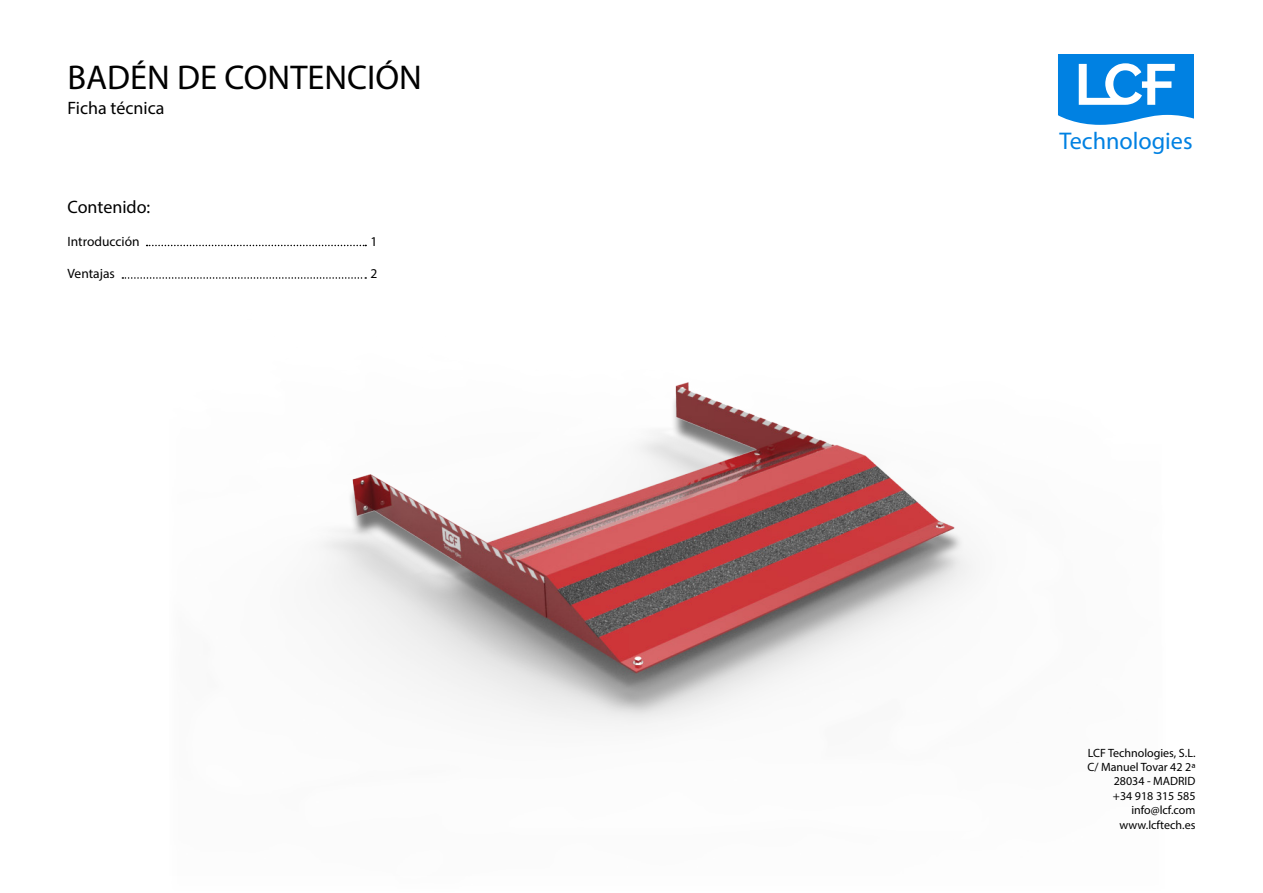
<style>
.page{position:relative;width:1263px;height:893px;background:#fff}
.page>*{position:absolute;margin:0;border:0;box-sizing:border-box;transform-origin:0 0}
.t1{font:34.5px "Myriad Pro";color:#000}
.t2{font:24.15px "Myriad Pro";color:#0081e2}
.t3{font:18px "Myriad Pro";color:#000}
.t4{font:13.5px "Myriad Pro";color:#000}
.t5{font:12px "Myriad Pro";color:#000}
</style>
<div class="page">
<img style="left:171px;top:244px;width:802px;height:483px">
<svg style="left:1058px;top:54px;width:136px;height:71px"></svg>
<svg style="left:147px;top:245px;width:219px;height:1px"></svg>
<svg style="left:122px;top:277px;width:244px;height:2px"></svg>
<p class="t1" style="left:68px;top:56px;width:356px">BADÉN DE CONTENCIÓN</p>
<p class="t3" style="left:68px;top:97px;width:98px">Ficha técnica</p>
<p class="t3" style="left:68px;top:196px;width:84px">Contenido:</p>
<p class="t4" style="left:68px;top:233px;width:74px">Introducción</p>
<p class="t4" style="left:68px;top:265px;width:49px">Ventajas</p>
<p class="t4" style="left:370px;top:233px;width:8px">1</p>
<p class="t4" style="left:370px;top:265px;width:8px">2</p>
<p class="t2" style="left:1059px;top:126px;width:135px">Technologies</p>
<p class="t5" style="left:1088px;top:745px;width:109px">LCF Technologies, S.L.</p>
<p class="t5" style="left:1087px;top:760px;width:110px">C/ Manuel Tovar 42 2ª</p>
<p class="t5" style="left:1114px;top:774px;width:83px">28034 - MADRID</p>
<p class="t5" style="left:1113px;top:788px;width:84px">+34 918 315 585</p>
<p class="t5" style="left:1131px;top:803px;width:65px">info@lcf.com</p>
<p class="t5" style="left:1119px;top:817px;width:77px">www.lcftech.es</p>
</div>
